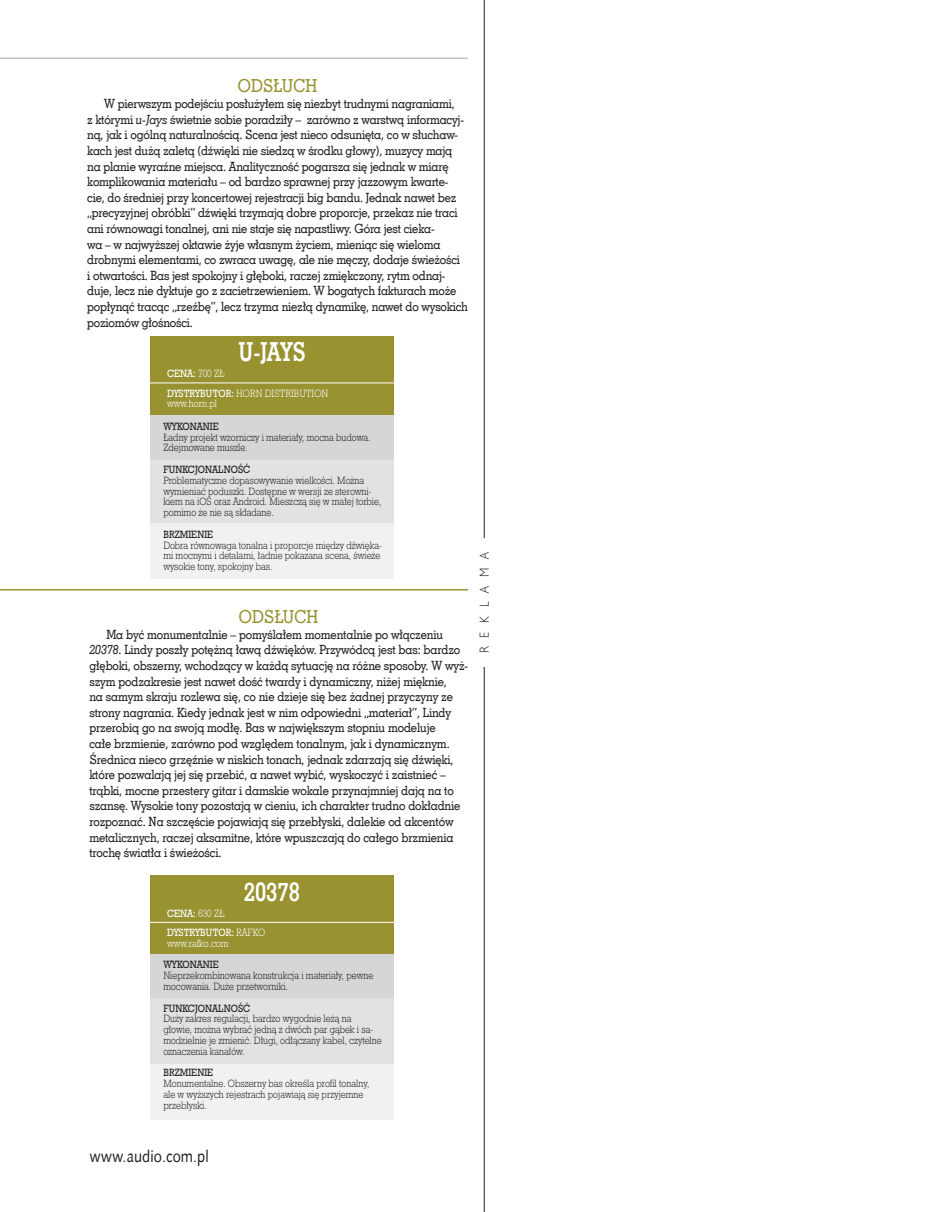
<style>
.page{position:relative;width:936px;height:1212px;background:#fff}
.page>*{position:absolute;margin:0;border:0;box-sizing:border-box;transform-origin:0 0}
.t1{font:26.25px "Geo Slab 703 Bd EU";color:#fff;scale:.8 1}
.t2{font:18px "Geo Slab 703 Md EU";color:#989231;scale:.9 1}
.t3{font:16.5px "Humanst 531 EU";color:#231f20;scale:.9 1}
.t4{font:12.75px/15.6px "Geo Slab 703 Md EU";letter-spacing:-.01em;color:#231f20;scale:.9 1}
.t5{font:300 12px "Humanst 521 Lt PL";color:#231f20;scale:.9 1}
.t6{font:9px/10.8px "Geo Slb 712 Lt PL";color:#231f20;scale:.9 1}
.t7{font:9px "Geo Slb 712 Md PL";color:#231f20;scale:.9 1}
.t8{font:9px/10.8px "Geo Slb 712 Lt PL";color:#fff;scale:.9 1}
.t9{font:9px/19.4px "Geo Slb 712 Md PL";color:#fff;scale:.9 1}
.s1{font-style:italic}
.s2{font-family:"Geo Slb 712 Lt PL"}
.s3{font-family:"Geo Slb 712 Md PL"}
</style>
<div class="page">
<hr style="left:0;top:58px;width:872px;height:1px;background:#c2c3c6">
<hr style="left:0;top:589px;width:468px;height:1px;background:#989231">
<div style="left:150px;top:336px;width:244px;height:79px;background:#989231"></div>
<div style="left:150px;top:459px;width:244px;height:119px;background:#f0f1f2"></div>
<div style="left:150px;top:416px;width:244px;height:107px;background:#e1e2e4"></div>
<div style="left:150px;top:415px;width:244px;height:44px;background:#d5d6d8"></div>
<hr style="left:150px;top:382px;width:244px;height:1px;background:#fff">
<div style="left:150px;top:875px;width:244px;height:80px;background:#989231"></div>
<div style="left:150px;top:999px;width:244px;height:120px;background:#f0f1f2"></div>
<div style="left:150px;top:955px;width:244px;height:108px;background:#e1e2e4"></div>
<div style="left:150px;top:954px;width:244px;height:44px;background:#d5d6d8"></div>
<hr style="left:150px;top:922px;width:244px;height:1px;background:#fff">
<div style="left:468px;top:0;width:467px;height:1212px;background:#fff"></div>
<hr style="left:484px;top:0;width:1px;height:1212px;background:#231f20">
<div style="left:477px;top:538px;width:13px;height:128px;background:#fff"></div>
<h2 class="t2" style="left:238px;top:75px;width:90px">ODSŁUCH</h2>
<p class="t4" style="left:87px;top:96px;width:424px;text-indent:17px">W pierwszym podejściu posłużyłem się niezbyt trudnymi nagraniami,<br>z którymi <span class="s1">u-Jays</span> świetnie sobie poradziły – zarówno z warstwą informacyj&shy;ną, jak i ogólną naturalnością. Scena jest nieco odsunięta, co w słuchaw&shy;kach jest dużą zaletą (dźwięki nie siedzą w środku głowy), muzycy mają na planie wyraźne miejsca. Analityczność pogarsza się jednak w miarę komplikowania materiału – od bardzo sprawnej przy jazzowym kwarte&shy;cie, do średniej przy koncertowej rejestracji big bandu. Jednak nawet bez „precyzyjnej obróbki” dźwięki trzymają dobre proporcje, przekaz nie traci ani równowagi tonalnej, ani nie staje się napastliwy. Góra jest cieka-<br>wa – w najwyższej oktawie żyje własnym życiem, mieniąc się wieloma drobnymi elementami, co zwraca uwagę, ale nie męczy, dodaje świeżości<br>i otwartości. Bas jest spokojny i głęboki, raczej zmiękczony, rytm odnaj&shy;duje, lecz nie dyktuje go z zacietrzewieniem. W bogatych fakturach może popłynąć tracąc „rzeźbę”, lecz trzyma niezłą dynamikę, nawet do wysokich poziomów głośności.</p>
<h1 class="t1" style="left:238px;top:336px;width:86px">U-JAYS</h1>
<p class="t9" style="left:167px;top:364px;width:66px">CENA: <span class="s2">700 ZŁ</span></p>
<p class="t8" style="left:167px;top:387px;width:181px"><span class="s3">DYSTRYBUTOR:</span> HORN DISTRIBUTION www.horn.pl</p>
<p class="t7" style="left:163px;top:420px;width:63px">WYKONANIE</p>
<p class="t6" style="left:163px;top:431px;width:231px">Ładny projekt wzorniczy i materiały, mocna budowa.<br>Zdejmowane muszle.</p>
<p class="t7" style="left:163px;top:463px;width:98px">FUNKCJONALNOŚĆ</p>
<p class="t6" style="left:163px;top:475px;width:244px">Problematyczne dopasowywanie wielkości. Można wymieniać poduszki. Dostępne w wersji ze sterowni&shy;kiem na iOS oraz Android. Mieszczą się w małej torbie, pomimo że nie są składane.</p>
<p class="t7" style="left:163px;top:528px;width:57px">BRZMIENIE</p>
<p class="t6" style="left:163px;top:539px;width:244px">Dobra równowaga tonalna i proporcje między dźwięka&shy;mi mocnymi i detalami, ładnie pokazana scena, świeże wysokie tony, spokojny bas.</p>
<h2 class="t2" style="left:239px;top:606px;width:90px">ODSŁUCH</h2>
<p class="t4" style="left:89px;top:626px;width:422px;text-indent:17px">Ma być monumentalnie – pomyślałem momentalnie po włączeniu <span class="s1">20378</span>. Lindy poszły potężną ławą dźwięków. Przywódcą jest bas: bardzo głęboki, obszerny, wchodzący w każdą sytuację na różne sposoby. W wyż&shy;szym podzakresie jest nawet dość twardy i dynamiczny, niżej mięknie,<br>na samym skraju rozlewa się, co nie dzieje się bez żadnej przyczyny ze strony nagrania. Kiedy jednak jest w nim odpowiedni „materiał”, Lindy przerobią go na swoją modłę. Bas w największym stopniu modeluje<br>całe brzmienie, zarówno pod względem tonalnym, jak i dynamicznym.<br>Średnica nieco grzęźnie w niskich tonach, jednak zdarzają się dźwięki, które pozwalają jej się przebić, a nawet wybić, wyskoczyć i zaistnieć – trąbki, mocne przestery gitar i damskie wokale przynajmniej dają na to szansę. Wysokie tony pozostają w cieniu, ich charakter trudno dokładnie rozpoznać. Na szczęście pojawiają się przebłyski, dalekie od akcentów metalicznych, raczej aksamitne, które wpuszczają do całego brzmienia trochę światła i świeżości.</p>
<h1 class="t1" style="left:244px;top:875px;width:72px">20378</h1>
<p class="t9" style="left:167px;top:903px;width:111px">CENA: <span class="s2">630 ZŁ<br></span>DYSTRYBUTOR: <span class="s2">RAFKO</span></p>
<p class="t8" style="left:167px;top:937px;width:70px">www.rafko.com</p>
<p class="t7" style="left:163px;top:958px;width:63px">WYKONANIE</p>
<p class="t6" style="left:163px;top:970px;width:235px">Nieprzekombinowana konstrukcja i materiały, pewne mocowania. Duże przetworniki.</p>
<p class="t7" style="left:163px;top:1001px;width:98px">FUNKCJONALNOŚĆ</p>
<p class="t6" style="left:163px;top:1013px;width:244px">Duży zakres regulacji, bardzo wygodnie leżą na głowie, można wybrać jedną z dwóch par gąbek i sa&shy;modzielnie je zmienić. Długi, odłączany kabel, czytelne oznaczenia kanałów.</p>
<p class="t7" style="left:163px;top:1066px;width:57px">BRZMIENIE</p>
<p class="t6" style="left:163px;top:1078px;width:230px">Monumentalne. Obszerny bas określa profil tonalny, ale w wyższych rejestrach pojawiają się przyjemne przebłyski.</p>
<p class="t5" style="left:476px;top:653px;width:115px;rotate:-90deg">R E K L A M A</p>
<p class="t3" style="left:89px;top:1146px;width:134px">www.audio.com.pl</p>
</div>
